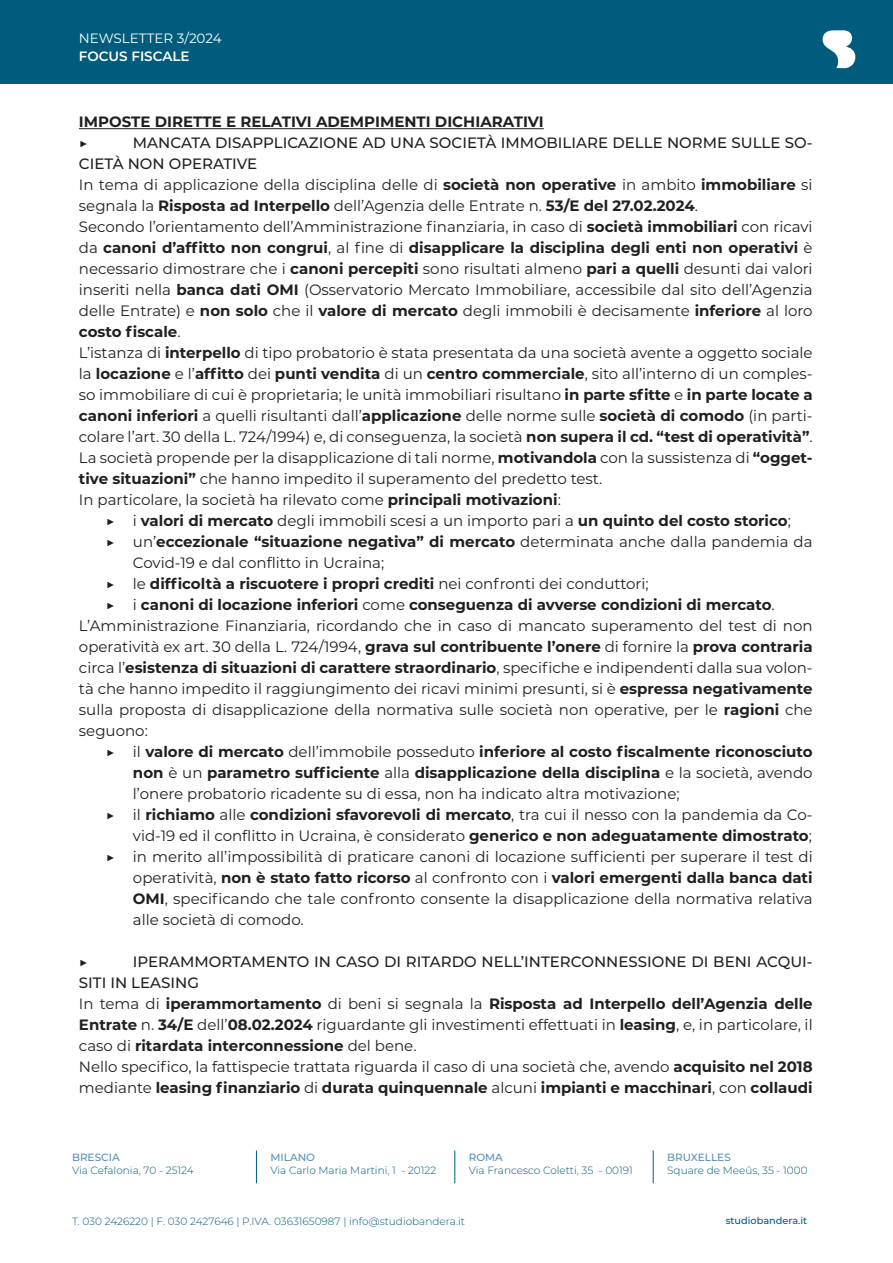
<style>
.page{position:relative;width:893px;height:1263px;background:#fff}
.page>*{position:absolute;margin:0;border:0;box-sizing:border-box;transform-origin:0 0}
.t1{font:15px/21px "Montserrat";color:#231f20;text-align:justify}
.t2{font:700 15px/21px "Montserrat";color:#231f20;text-align:justify}
.t3{font:500 15px/21px "Montserrat";color:#231f20}
.t4{font:13.5px "Montserrat";color:#fff}
.t5{font:600 13.5px "Montserrat";color:#fff}
.t6{font:300 10.5px "Montserrat";color:#005b7d}
.t7{font:500 10.5px "Montserrat";color:#568eb5}
.t8{font:500 9.75px "Montserrat";color:#005b7d}
.s1{font-weight:700}
.s2{font-weight:400}
</style>
<div class="page">
<hr style="left:256px;top:1150px;width:1px;height:33px;background:#005b7d">
<hr style="left:455px;top:1150px;width:1px;height:33px;background:#005b7d">
<hr style="left:653px;top:1150px;width:1px;height:33px;background:#005b7d">
<hr style="left:79px;top:128px;width:465px;height:1px;background:#231f20">
<div style="left:0;top:0;width:893px;height:84px;background:#005b7d"></div>
<svg style="left:823px;top:30px;width:32px;height:38px"></svg>
<p class="t4" style="left:79px;top:29px;width:144px">NEWSLETTER 3/2024</p>
<p class="t5" style="left:79px;top:47px;width:112px">FOCUS FISCALE</p>
<p class="t2" style="left:79px;top:111px;width:466px">IMPOSTE DIRETTE E RELATIVI ADEMPIMENTI DICHIARATIVI</p>
<p class="t1" style="left:79px;top:132px;width:10px">▶</p>
<p class="t3" style="left:79px;top:132px;width:735px;text-indent:54px">MANCATA DISAPPLICAZIONE AD UNA SOCIETÀ IMMOBILIARE DELLE NORME SULLE SO-<br>CIETÀ NON OPERATIVE</p>
<p class="t1" style="left:79px;top:174px;width:735px">In tema di applicazione della disciplina delle di <span class="s1">società non operative</span> in ambito <span class="s1">immobiliare</span> si segnala la <span class="s1">Risposta ad Interpello</span> dell’Agenzia delle Entrate n. <span class="s1">53/E del 27.02.2024</span>.</p>
<p class="t1" style="left:79px;top:216px;width:735px">Secondo l’orientamento dell’Amministrazione finanziaria, in caso di <span class="s1">società immobiliari</span> con ricavi da <span class="s1">canoni d’affitto non congrui</span>, al fine di <span class="s1">disapplicare la disciplina degli enti non operativi</span> è necessario dimostrare che i <span class="s1">canoni percepiti</span> sono risultati almeno <span class="s1">pari a quelli</span> desunti dai valori inseriti nella <span class="s1">banca dati OMI</span> (Osservatorio Mercato Immobiliare, accessibile dal sito dell’Agenzia delle Entrate) e <span class="s1">non solo</span> che il <span class="s1">valore di mercato</span> degli immobili è decisamente <span class="s1">inferiore</span> al loro <span class="s1">costo fiscale</span>.</p>
<p class="t1" style="left:79px;top:342px;width:735px">L’istanza di <span class="s1">interpello</span> di tipo probatorio è stata presentata da una società avente a oggetto sociale la <span class="s1">locazione</span> e l’<span class="s1">affitto</span> dei <span class="s1">punti vendita</span> di un <span class="s1">centro commerciale</span>, sito all’interno di un comples&shy;so immobiliare di cui è proprietaria; le unità immobiliari risultano <span class="s1">in parte sfitte</span> e <span class="s1">in parte locate a canoni inferiori</span> a quelli risultanti dall’<span class="s1">applicazione</span> delle norme sulle <span class="s1">società di comodo</span> (in parti&shy;colare l’art. 30 della L. 724/1994) e, di conseguenza, la società <span class="s1">non supera il cd. “test di operatività”</span>.</p>
<p class="t1" style="left:79px;top:447px;width:735px">La società propende per la disapplicazione di tali norme, <span class="s1">motivandola</span> con la sussistenza di <span class="s1">“ogget&shy;tive situazioni”</span> che hanno impedito il superamento del predetto test.</p>
<p class="t1" style="left:79px;top:489px;width:483px">In particolare, la società ha rilevato come <span class="s1">principali motivazioni</span>:</p>
<p class="t2" style="left:106px;top:510px;width:686px"><span class="s2">▶ i</span> valori di mercato <span class="s2">degli immobili scesi a un importo pari a</span> un quinto del costo storico<span class="s2">;</span></p>
<p class="t1" style="left:133px;top:531px;width:681px;text-indent:-27px">▶ un’<span class="s1">eccezionale “situazione negativa” di mercato</span> determinata anche dalla pandemia da<br>Covid-19 e dal conflitto in Ucraina;</p>
<p class="t2" style="left:106px;top:573px;width:544px"><span class="s2">▶ le</span> difficoltà a riscuotere i propri crediti <span class="s2">nei confronti dei conduttori;</span></p>
<p class="t2" style="left:106px;top:594px;width:670px"><span class="s2">▶ i</span> canoni di locazione inferiori <span class="s2">come</span> conseguenza di avverse condizioni di mercato<span class="s2">.</span></p>
<p class="t1" style="left:79px;top:615px;width:735px">L’Amministrazione Finanziaria, ricordando che in caso di mancato superamento del test di non operatività ex art. 30 della L. 724/1994, <span class="s1">grava sul contribuente l’onere</span> di fornire la <span class="s1">prova contraria </span>circa l’<span class="s1">esistenza di situazioni di carattere straordinario</span>, specifiche e indipendenti dalla sua volon&shy;tà che hanno impedito il raggiungimento dei ricavi minimi presunti, si è <span class="s1">espressa negativamente </span>sulla proposta di disapplicazione della normativa sulle società non operative, per le <span class="s1">ragioni</span> che seguono:</p>
<p class="t1" style="left:133px;top:741px;width:681px;text-indent:-27px">▶ il <span class="s1">valore di mercato</span> dell’immobile posseduto <span class="s1">inferiore al costo fiscalmente riconosciuto non</span> è un <span class="s1">parametro sufficiente</span> alla <span class="s1">disapplicazione della disciplina</span> e la società, avendo l’onere probatorio ricadente su di essa, non ha indicato altra motivazione;</p>
<p class="t1" style="left:106px;top:804px;width:708px;text-align:right">▶ il <span class="s1">richiamo</span> alle <span class="s1">condizioni sfavorevoli di mercato</span>, tra cui il nesso con la pandemia da Co&shy;vid-19 ed il conflitto in Ucraina, è considerato <span class="s1">generico e non adeguatamente dimostrato</span>;</p>
<p class="t1" style="left:133px;top:846px;width:681px;text-indent:-27px">▶ in merito all’impossibilità di praticare canoni di locazione sufficienti per superare il test di operatività, <span class="s1">non è stato fatto ricorso</span> al confronto con i <span class="s1">valori emergenti dalla banca dati OMI</span>, specificando che tale confronto consente la disapplicazione della normativa relativa alle società di comodo.</p>
<p class="t1" style="left:79px;top:951px;width:10px">▶</p>
<p class="t3" style="left:79px;top:951px;width:735px;text-indent:54px">IPERAMMORTAMENTO IN CASO DI RITARDO NELL’INTERCONNESSIONE DI BENI ACQUI-<br>SITI IN LEASING</p>
<p class="t2" style="left:79px;top:993px;width:735px"><span class="s2">In tema di</span> iperammortamento <span class="s2">di beni si segnala la</span> Risposta ad Interpello dell’Agenzia delle Entrate <span class="s2">n.</span> 34/E <span class="s2">dell’</span>08.02.2024 <span class="s2">riguardante gli investimenti effettuati in</span> leasing<span class="s2">, e, in particolare, il caso di</span> ritardata interconnessione <span class="s2">del bene.</span></p>
<p class="t1" style="left:79px;top:1056px;width:735px">Nello specifico, la fattispecie trattata riguarda il caso di una società che, avendo <span class="s1">acquisito nel 2018 </span>mediante <span class="s1">leasing finanziario</span> di <span class="s1">durata quinquennale</span> alcuni <span class="s1">impianti e macchinari</span>, con <span class="s1">collaudi</span></p>
<p class="t7" style="left:72px;top:1150px;width:49px">BRESCIA</p>
<p class="t6" style="left:72px;top:1163px;width:123px">Via Cefalonia, 70 - 25124</p>
<p class="t7" style="left:270px;top:1150px;width:46px">MILANO</p>
<p class="t6" style="left:270px;top:1163px;width:167px">Via Carlo Maria Martini, 1 - 20122</p>
<p class="t7" style="left:469px;top:1150px;width:36px">ROMA</p>
<p class="t6" style="left:469px;top:1163px;width:166px">Via Francesco Coletti, 35 - 00191</p>
<p class="t7" style="left:667px;top:1150px;width:65px">BRUXELLES</p>
<p class="t6" style="left:667px;top:1163px;width:142px">Square de Meeûs, 35 - 1000</p>
<p class="t6" style="left:72px;top:1214px;width:394px">T. 030 2426220 | F. 030 2427646 | P.IVA. 03631650987 | info@studiobandera.it</p>
<p class="t8" style="left:726px;top:1214px;width:83px">studiobandera.it</p>
</div>
